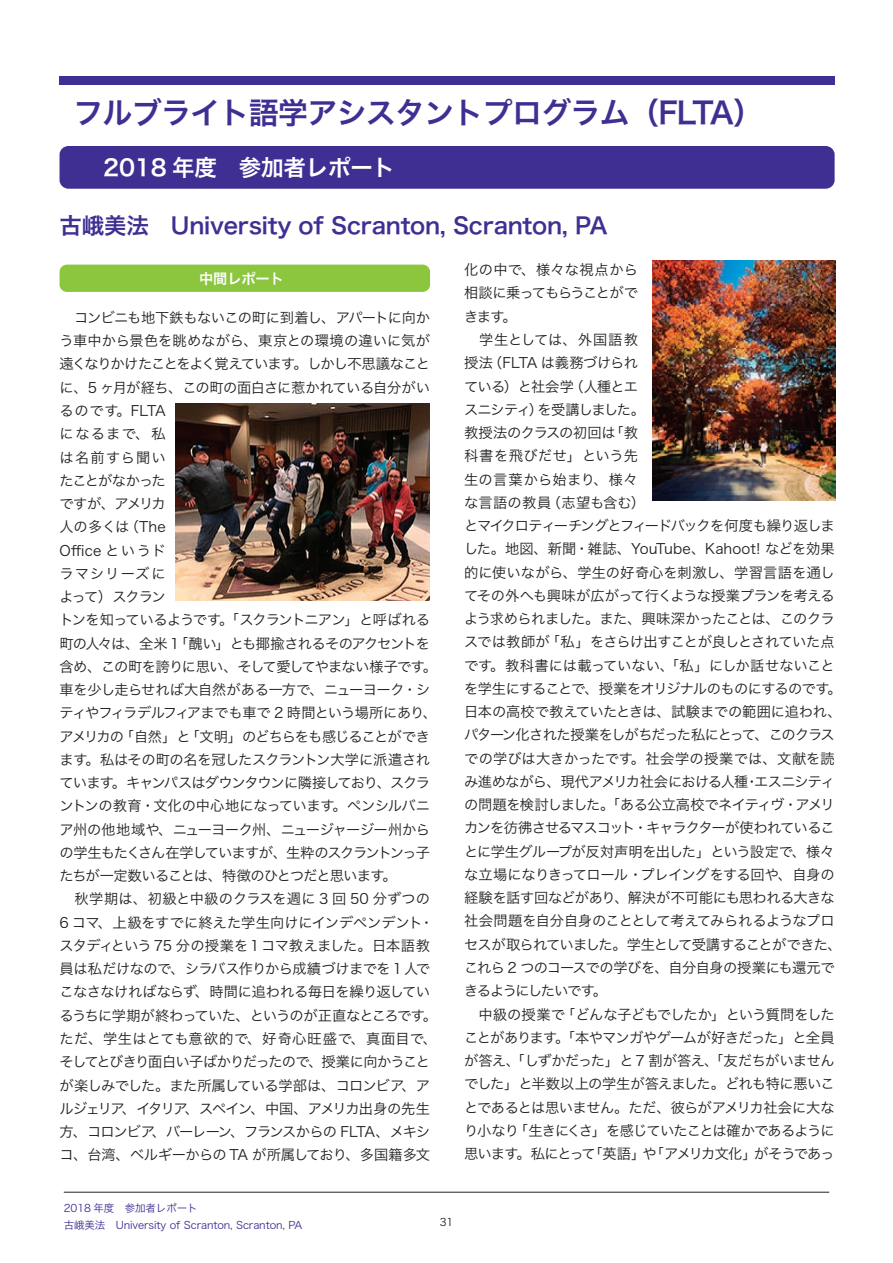
<style>
.page{position:relative;width:893px;height:1263px;background:#fff}
.page>*{position:absolute;margin:0;border:0;box-sizing:border-box;transform-origin:0 0}
.t1{font:30px "Hira Kaku Pro W6";letter-spacing:-.025em;color:#402f92}
.t2{font:22.5px "Hira Kaku Pro W6";letter-spacing:-.01em;color:#402f92}
.t3{font:22.5px "Hira Kaku Pro W6";letter-spacing:-.01em;color:#fff}
.t4{font:14.25px/23.2px "Hira Kaku Pro W3";letter-spacing:-.04em;color:#231f20}
.t5{font:14.25px "Hira Kaku Pro W6";letter-spacing:-.01em;color:#fff}
.t6{font:10.5px/16.5px "Hira Kaku Pro W3";letter-spacing:-.01em;color:#402f92}
.t7{font:10.5px "Hira Kaku Pro W3";color:#231f20}
</style>
<div class="page">
<div style="left:60px;top:77px;width:775px;height:8px;background:#402f92"></div>
<div style="left:60px;top:146px;width:775px;height:43px;background:#402f92;border-radius:9px"></div>
<hr style="left:64px;top:1192px;width:765px;height:1px;background:#231f20">
<div style="left:60px;top:265px;width:370px;height:27px;background:#8bc63e;border-radius:7px"></div>
<img style="left:175px;top:404px;width:254px;height:197px">
<img style="left:653px;top:261px;width:183px;height:240px">
<h1 class="t1" style="left:73px;top:86px;width:691px">フルブライト語学アシスタントプログラム（FLTA）</h1>
<h2 class="t3" style="left:103px;top:147px;width:293px">2018 年度　参加者レポート</h2>
<h2 class="t2" style="left:60px;top:205px;width:550px">古峨美法　University of Scranton, Scranton, PA</h2>
<p class="t5" style="left:199px;top:266px;width:86px">中間レポート</p>
<p class="t4" style="left:60px;top:305px;width:379px">　コンビニも地下鉄もないこの町に到着し、アパートに向かう車中から景色を眺めながら、東京との環境の違いに気が遠くなりかけたことをよく覚えています。しかし不思議なことに、5 ヶ月が経ち、この町の面白さに惹かれている自分がいるのです。FLTA<br>になるまで、私<br>は名前すら聞い<br>たことがなかった<br>ですが、アメリカ<br>人の多くは（The<br>Office というド<br>ラマシリーズに<br>よって）スクラン<br>トンを知っているようです。「スクラントニアン」と呼ばれる町の人々は、全米 1「醜い」とも揶揄されるそのアクセントを含め、この町を誇りに思い、そして愛してやまない様子です。車を少し走らせれば大自然がある一方で、ニューヨーク・シティやフィラデルフィアまでも車で 2 時間という場所にあり、アメリカの「自然」と「文明」のどちらをも感じることができます。私はその町の名を冠したスクラントン大学に派遣されています。キャンパスはダウンタウンに隣接しており、スクラントンの教育・文化の中心地になっています。ペンシルバニア州の他地域や、ニューヨーク州、ニュージャージー州からの学生もたくさん在学していますが、生粋のスクラントンっ子たちが一定数いることは、特徴のひとつだと思います。<br>　秋学期は、初級と中級のクラスを週に 3 回 50 分ずつの<br>6 コマ、上級をすでに終えた学生向けにインデペンデント・スタディという 75 分の授業を1コマ教えました。日本語教員は私だけなので、シラバス作りから成績づけまでを 1 人でこなさなければならず、時間に追われる毎日を繰り返しているうちに学期が終わっていた、というのが正直なところです。ただ、学生はとても意欲的で、好奇心旺盛で、真面目で、そしてとびきり面白い子ばかりだったので、授業に向かうことが楽しみでした。また所属している学部は、コロンビア、アルジェリア、イタリア、スペイン、中国、アメリカ出身の先生方、コロンビア、バーレーン、フランスからの FLTA、メキシコ、台湾、ベルギーからの TA が所属しており、多国籍多文</p>
<p class="t4" style="left:464px;top:257px;width:379px">化の中で、様々な視点から<br>相談に乗ってもらうことがで<br>きます。<br>　学生としては、外国語教<br>授法（FLTA は義務づけられ<br>ている）と社会学（人種とエ<br>スニシティ）を受講しました。<br>教授法のクラスの初回は「教<br>科書を飛びだせ」という先<br>生の言葉から始まり、様々<br>な言語の教員（志望も含む）<br>とマイクロティーチングとフィードバックを何度も繰り返しました。地図、新聞・雑誌、YouTube、Kahoot! などを効果的に使いながら、学生の好奇心を刺激し、学習言語を通してその外へも興味が広がって行くような授業プランを考えるよう求められました。また、興味深かったことは、このクラスでは教師が「私」をさらけ出すことが良しとされていた点です。教科書には載っていない、「私」にしか話せないことを学生にすることで、授業をオリジナルのものにするのです。日本の高校で教えていたときは、試験までの範囲に追われ、パターン化された授業をしがちだった私にとって、このクラスでの学びは大きかったです。社会学の授業では、文献を読み進めながら、現代アメリカ社会における人種・エスニシティの問題を検討しました。「ある公立高校でネイティヴ・アメリカンを彷彿させるマスコット・キャラクターが使われていることに学生グループが反対声明を出した」という設定で、様々な立場になりきってロール・プレイングをする回や、自身の経験を話す回などがあり、解決が不可能にも思われる大きな社会問題を自分自身のこととして考えてみられるようなプロセスが取られていました。学生として受講することができた、これら 2 つのコースでの学びを、自分自身の授業にも還元できるようにしたいです。<br>　中級の授業で「どんな子どもでしたか」という質問をしたことがあります。「本やマンガやゲームが好きだった」と全員が答え、「しずかだった」と 7 割が答え、「友だちがいませんでした」と半数以上の学生が答えました。どれも特に悪いことであるとは思いません。ただ、彼らがアメリカ社会に大なり小なり「生きにくさ」を感じていたことは確かであるように思います。私にとって「英語」や「アメリカ文化」がそうであっ</p>
<p class="t6" style="left:64px;top:1199px;width:240px">2018 年度　参加者レポート<br>古峨美法　University of Scranton, Scranton, PA</p>
<p class="t7" style="left:440px;top:1213px;width:15px">31</p>
</div>
